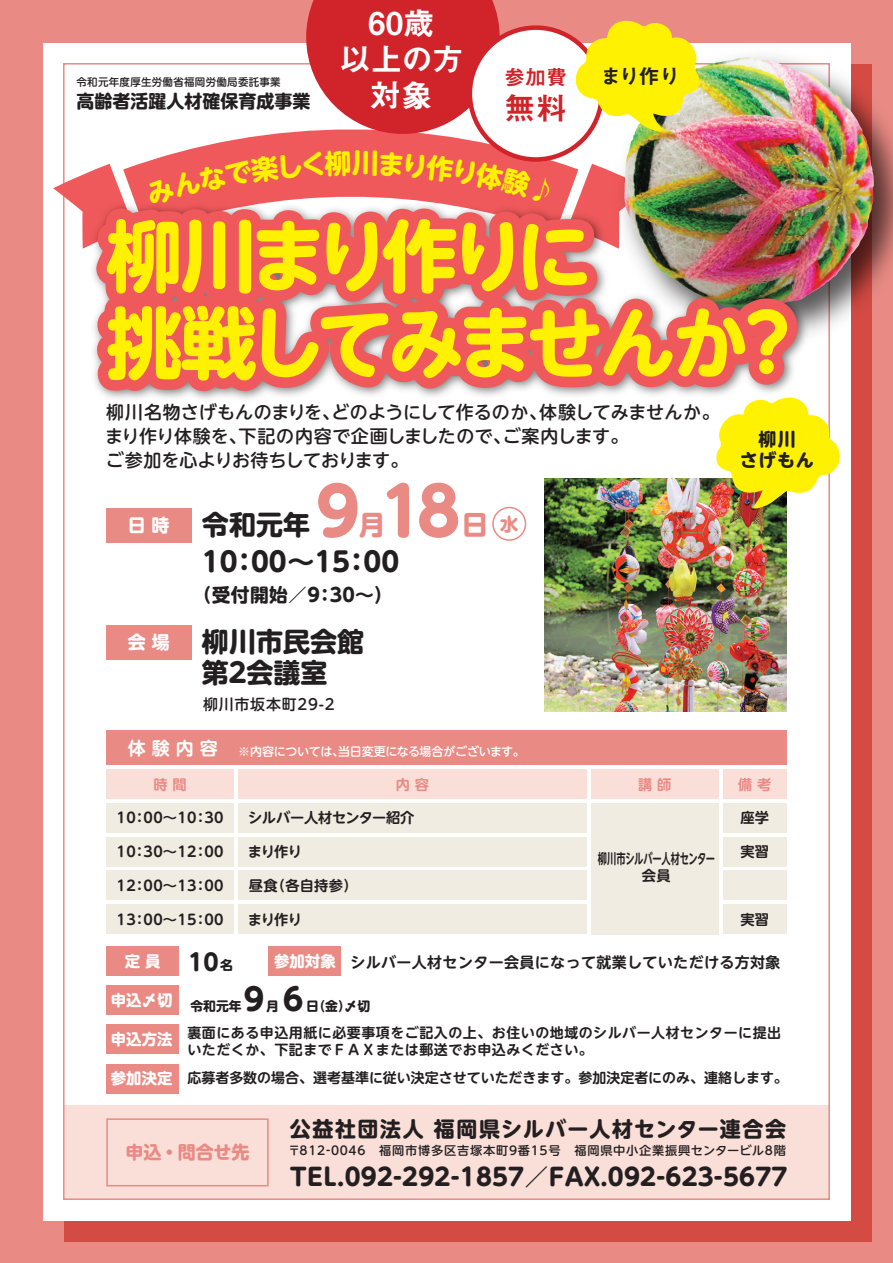
<style>
.page{position:relative;width:893px;height:1263px;background:#e98b84}
.page>*{position:absolute;margin:0;border:0;box-sizing:border-box;transform-origin:0 0}
.t1{font:700 78px/87px "UD Shin M Go Pro";letter-spacing:-.095em;color:#fff101}
.t2{font:700 66px "UD Shin M Go Pro";color:#e98b84}
.t3{font:31.5px/36px "Midashi Go Pr 6 MB31";color:#fff;text-align:center}
.t4{font:31.5px "Midashi Go Pr 6 MB31";color:#d1232a}
.t5{font:700 30.75px "UD Shin M Go Pro";color:#231f20}
.t6{font:700 27px/31.5px "UD Shin M Go Pro";color:#231f20}
.t7{font:700 27px "UD Shin M Go Pro";color:#e98b84}
.t8{font:700 24px "UD Shin M Go Pro";letter-spacing:.015em;color:#231f20}
.t9{font:700 21px "UD Shin M Go Pro";letter-spacing:.075em;color:#231f20}
.t10{font:21px "Midashi Go Pr 6 MB31";color:#231f20}
.t11{font:21px "Midashi Go Pr 6 MB31";color:#d1232a}
.t12{font:700 18.75px "UD Shin M Go Pro";letter-spacing:.02em;color:#231f20}
.t13{font:500 18px/24px "UD Shin M Go Pro";color:#231f20}
.t14{font:700 18px/21px "UD Shin M Go Pro";color:#231f20;text-align:center}
.t15{font:700 18px "UD Shin M Go Pro";letter-spacing:-.005em;color:#e98b84}
.t16{font:700 18px "UD Shin M Go Pro De";color:#fff}
.t17{font:700 15.45px "UD Shin M Go Pro";color:#fff}
.t18{font:700 15px "UD Shin M Go Pro De";letter-spacing:.025em;color:#231f20}
.t19{font:500 15px "UD Shin M Go Pro";letter-spacing:.05em;color:#231f20}
.t20{font:700 14.25px "UD Shin M Go Pro De";color:#231f20}
.t21{font:700 14.25px/17.2px "UD Shin M Go Pro De";letter-spacing:-.02em;color:#231f20;text-align:center;scale:.65 1}
.t22{font:700 14.25px "UD Shin M Go Pro De";letter-spacing:-.02em;color:#231f20}
.t23{font:700 14.25px "UD Shin M Go Pro De";color:#e98b84}
.t24{font:700 13.95px/17.1px "UD Shin M Go Pro De";letter-spacing:.04em;color:#231f20}
.t25{font:700 13.95px "UD Shin M Go Pro De";color:#231f20}
.t26{font:700 12.9px "UD Shin M Go Pro";color:#231f20}
.t27{font:500 12px "UD Shin M Go Pro";letter-spacing:.06em;color:#231f20}
.t28{font:500 12px "UD Shin M Go Pro";letter-spacing:-.025em;color:#fff}
.t29{font:500 10.5px "UD Shin M Go Pro";letter-spacing:.025em;color:#231f20}
.s1{font-size:18px;color:#fff}
.s2{font-size:23.1px;color:#231f20}
.s3{font-family:"UD Shin M Go Pro";font-size:15.45px;color:#fff}
</style>
<div class="page">
<div style="left:64px;top:64px;width:808px;height:1178px;background:#d44b44"></div>
<div style="left:43px;top:43px;width:807px;height:1177px;background:#fff"></div>
<div style="left:64px;top:1106px;width:765px;height:93px;background:#faded8"></div>
<div style="left:106px;top:985px;width:73px;height:29px;background:#e98b84"></div>
<div style="left:106px;top:1024px;width:73px;height:30px;background:#e98b84"></div>
<div style="left:106px;top:1064px;width:73px;height:29px;background:#e98b84"></div>
<div style="left:269px;top:946px;width:72px;height:29px;background:#e98b84"></div>
<svg style="left:106px;top:1118px;width:163px;height:68px"></svg>
<img style="left:544px;top:541px;width:243px;height:170px">
<div style="left:238px;top:803px;width:349px;height:30px;background:#f1ece2"></div>
<div style="left:238px;top:837px;width:349px;height:30px;background:#f1ece2"></div>
<div style="left:238px;top:870px;width:349px;height:30px;background:#f1ece2"></div>
<div style="left:238px;top:904px;width:349px;height:30px;background:#f1ece2"></div>
<div style="left:591px;top:803px;width:128px;height:131px;background:#f1ece2"></div>
<div style="left:106px;top:803px;width:128px;height:30px;background:#f1ece2"></div>
<div style="left:106px;top:837px;width:128px;height:30px;background:#f1ece2"></div>
<div style="left:106px;top:870px;width:128px;height:30px;background:#f1ece2"></div>
<div style="left:106px;top:904px;width:128px;height:30px;background:#f1ece2"></div>
<div style="left:723px;top:803px;width:64px;height:30px;background:#f1ece2"></div>
<div style="left:723px;top:837px;width:64px;height:30px;background:#f1ece2"></div>
<div style="left:723px;top:870px;width:64px;height:30px;background:#f1ece2"></div>
<div style="left:723px;top:904px;width:64px;height:30px;background:#f1ece2"></div>
<div style="left:106px;top:731px;width:681px;height:34px;background:#e98b84"></div>
<div style="left:238px;top:769px;width:349px;height:30px;background:#faded8"></div>
<div style="left:106px;top:769px;width:128px;height:30px;background:#faded8"></div>
<div style="left:591px;top:769px;width:128px;height:30px;background:#faded8"></div>
<div style="left:723px;top:769px;width:64px;height:30px;background:#faded8"></div>
<svg style="left:200px;top:131px;width:378px;height:19px;fill:#f0595b"></svg>
<svg style="left:53px;top:164px;width:26px;height:83px"></svg>
<svg style="left:306px;top:0;width:194px;height:134px;background:#d63a40"></svg>
<div style="left:470px;top:28px;width:132px;height:131px;background:#fff;border-radius:50%"></div>
<img style="left:753px;top:43px;width:140px;height:312px">
<img style="left:629px;top:57px;width:146px;height:93px">
<svg style="left:79px;top:63px;width:121px;height:913px"></svg>
<svg style="left:63px;top:247px;width:83px;height:31px"></svg>
<svg style="left:63px;top:278px;width:83px;height:137px"></svg>
<svg style="left:572px;top:20px;width:127px;height:114px"></svg>
<img style="left:146px;top:150px;width:698px;height:391px">
<p class="t29" style="left:77px;top:73px;width:206px">令和元年度厚生労働省福岡労働局委託事業</p>
<p class="t14" style="left:77px;top:90px;width:236px">高齢者活躍人材確保育成事業</p>
<p class="t3" style="left:339px;top:4px;width:126px">60歳<br>以上の方対象</p>
<p class="t11" style="left:504px;top:60px;width:64px">参加費</p>
<p class="t4" style="left:504px;top:83px;width:64px">無料</p>
<p class="t10" style="left:600px;top:59px;width:81px">まり作り</p>
<p class="t1" style="left:106px;top:209px;width:701px">柳川まり作りに<br>挑戦してみませんか？</p>
<p class="t13" style="left:105px;top:399px;width:616px">柳川名物さげもんのまりを、どのようにして作るのか、体験してみませんか。まり作り体験を、下記の内容で企画しましたので、ご案内します。<br>ご参加を心よりお待ちしております。</p>
<p class="t2" style="left:316px;top:458px;width:146px">9 18</p>
<p class="t6" style="left:128px;top:508px;width:184px"><span class="s1">日 時</span> 令和元年</p>
<p class="t7" style="left:358px;top:503px;width:29px">月</p>
<p class="t7" style="left:462px;top:503px;width:58px">日 <sup>水</sup></p>
<p class="t6" style="left:202px;top:545px;width:199px">10：00～15：00</p>
<p class="t12" style="left:193px;top:579px;width:202px">（受付開始／9：30～）</p>
<p class="t6" style="left:202px;top:625px;width:163px;text-indent:-74px"><span class="s1">会 場</span> 柳川市民会館第２会議室</p>
<p class="t19" style="left:203px;top:692px;width:133px">柳川市坂本町29-2</p>
<p class="t16" style="left:128px;top:733px;width:91px">体 験 内 容</p>
<p class="t23" style="left:153px;top:773px;width:35px">時 間</p>
<p class="t23" style="left:396px;top:773px;width:35px">内 容</p>
<p class="t23" style="left:638px;top:773px;width:35px">講 師</p>
<p class="t28" style="left:238px;top:741px;width:288px">※内容については、当日変更になる場合がございます。</p>
<p class="t20" style="left:117px;top:806px;width:109px">10：00～10：30</p>
<p class="t20" style="left:117px;top:840px;width:109px">10：30～12：00</p>
<p class="t20" style="left:117px;top:874px;width:109px">12：00～13：00</p>
<p class="t20" style="left:117px;top:907px;width:109px">13：00～15：00</p>
<p class="t22" style="left:248px;top:806px;width:168px">シルバー人材センター紹介</p>
<p class="t20" style="left:248px;top:840px;width:55px">まり作り</p>
<p class="t20" style="left:249px;top:874px;width:110px">昼食（各自持参）</p>
<p class="t20" style="left:248px;top:907px;width:55px">まり作り</p>
<p class="t21" style="left:598px;top:849px;width:182px">柳川市シルバー人材センター会員</p>
<p class="t14" style="left:740px;top:428px;width:76px">柳川<br>さげもん</p>
<p class="t23" style="left:738px;top:773px;width:35px">備 考</p>
<p class="t20" style="left:740px;top:806px;width:30px">座学</p>
<p class="t20" style="left:740px;top:840px;width:30px">実習</p>
<p class="t20" style="left:740px;top:907px;width:30px">実習</p>
<p class="t17" style="left:125px;top:948px;width:110px">定 員 <span class="s2">10</span><sub>名</sub></p>
<p class="t18" style="left:274px;top:950px;width:508px"><span class="s3">参加対象</span> シルバー人材センター会員になって就業していただける方対象</p>
<p class="t17" style="left:111px;top:987px;width:63px">申込〆切</p>
<p class="t17" style="left:111px;top:1026px;width:63px">申込方法</p>
<p class="t17" style="left:111px;top:1066px;width:63px">参加決定</p>
<p class="t5" style="left:244px;top:974px;width:66px">9 ６</p>
<p class="t26" style="left:190px;top:995px;width:53px">令和元年</p>
<p class="t26" style="left:266px;top:995px;width:14px">月</p>
<p class="t26" style="left:306px;top:995px;width:65px">日（金）〆切</p>
<p class="t24" style="left:187px;top:1023px;width:595px">裏面にある申込用紙に必要事項をご記入の上、お住いの地域のシルバー人材センターに提出いただくか、下記までＦＡＸまたは郵送でお申込みください。</p>
<p class="t25" style="left:187px;top:1066px;width:602px">応募者多数の場合、選考基準に従い決定させていただきます。参加決定者にのみ、連絡します。</p>
<p class="t15" style="left:126px;top:1138px;width:125px">申込・問合せ先</p>
<p class="t9" style="left:290px;top:1112px;width:498px">公益社団法人 福岡県シルバー人材センター連合会</p>
<p class="t8" style="left:290px;top:1157px;width:499px">TEL.092-292-1857／FAX.092-623-5677</p>
<p class="t27" style="left:288px;top:1140px;width:499px">〒812-0046　福岡市博多区吉塚本町9番15号　福岡県中小企業振興センタービル8階</p>
</div>
